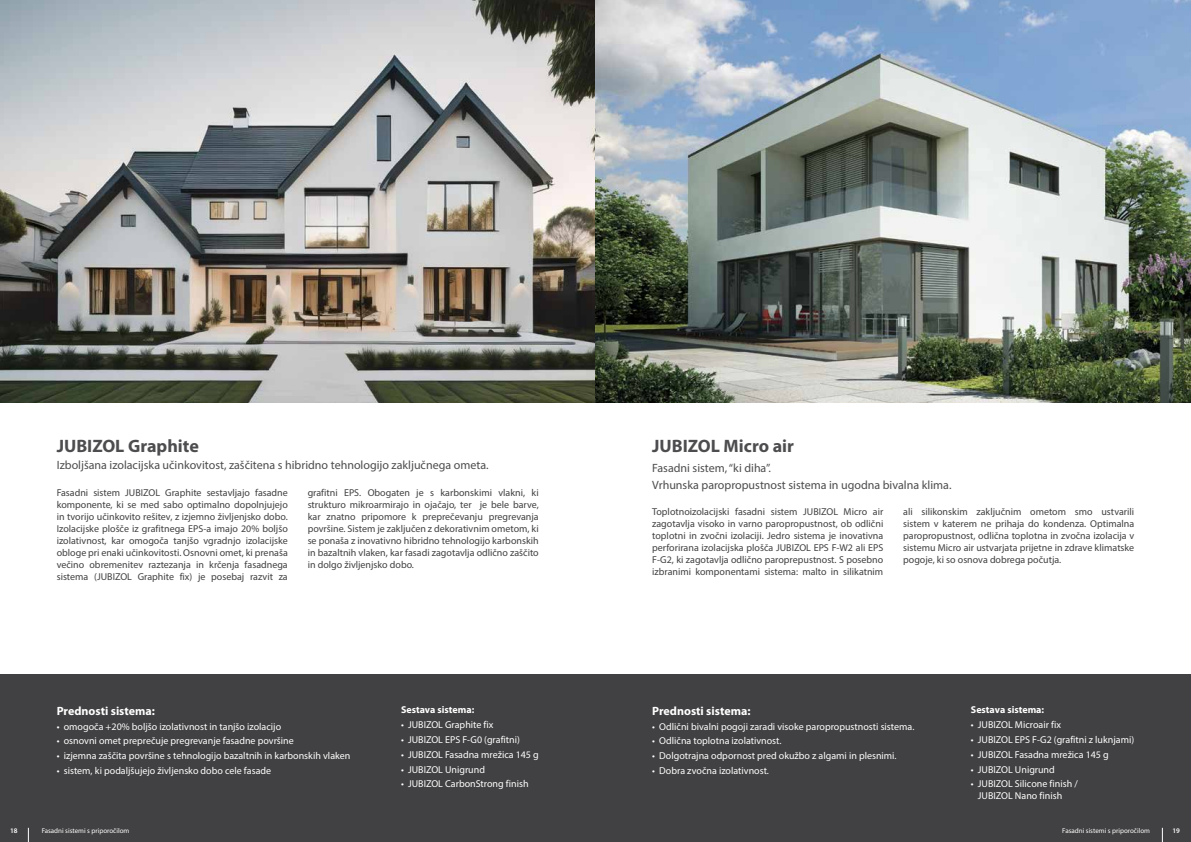
<style>
.page{position:relative;width:1191px;height:842px;background:#fff}
.page>*{position:absolute;margin:0;border:0;box-sizing:border-box;transform-origin:0 0}
.t1{font:700 18px "Myriad Pro";color:#4d4d4f}
.t2{font:12px/17.2px "Myriad Pro";color:#4d4d4f}
.t3{font:700 12px "Myriad Pro";color:#fff}
.t4{font:10px/12px "Myriad Pro";color:#414042;text-align:justify}
.t5{font:10px/12px "Myriad Pro";color:#fff}
.t6{font:700 10px "Myriad Pro";color:#fff}
.t7{font:7px "Myriad Pro";color:#fff}
.t8{font:600 7px "Myriad Pro";color:#fff}
</style>
<div class="page">
<img style="left:0;top:0;width:1191px;height:403px">
<div style="left:0;top:675px;width:1191px;height:167px;background:#414042"></div>
<svg style="left:1162px;top:828px;width:1px;height:14px"></svg>
<svg style="left:28px;top:828px;width:1px;height:14px"></svg>
<h1 class="t1" style="left:57px;top:434px;width:144px">JUBIZOL Graphite</h1>
<p class="t2" style="left:57px;top:456px;width:433px">Izboljšana izolacijska učinkovitost, zaščitena s hibridno tehnologijo zaključnega ometa.</p>
<p class="t4" style="left:57px;top:487px;width:233px">Fasadni sistem JUBIZOL Graphite sestavljajo fasadne komponente, ki se med sabo optimalno dopolnjujejo in tvorijo učinkovito rešitev, z izjemno življenjsko dobo.<br>Izolacijske plošče iz grafitnega EPS-a imajo 20% boljšo izolativnost, kar omogoča tanjšo vgradnjo izolacijske obloge pri enaki učinkovitosti. Osnovni omet, ki prenaša večino obremenitev raztezanja in krčenja fasadnega sistema (JUBIZOL Graphite fix) je posebaj razvit za</p>
<p class="t4" style="left:308px;top:487px;width:233px">grafitni EPS. Obogaten je s karbonskimi vlakni, ki strukturo mikroarmirajo in ojačajo, ter je bele barve, kar znatno pripomore k preprečevanju pregrevanja površine. Sistem je zaključen z dekorativnim ometom, ki se ponaša z inovativno hibridno tehnologijo karbonskih in bazaltnih vlaken, kar fasadi zagotavlja odlično zaščito in dolgo življenjsko dobo.</p>
<p class="t3" style="left:57px;top:703px;width:100px">Prednosti sistema:</p>
<p class="t5" style="left:57px;top:720px;width:226px">• omogoča +20% boljšo izolativnost in tanjšo izolacijo</p>
<p class="t5" style="left:57px;top:735px;width:239px">• osnovni omet preprečuje pregrevanje fasadne površine</p>
<p class="t5" style="left:57px;top:750px;width:295px">• izjemna zaščita površine s tehnologijo bazaltnih in karbonskih vlaken</p>
<p class="t5" style="left:57px;top:765px;width:216px">• sistem, ki podaljšujejo življensko dobo cele fasade</p>
<p class="t6" style="left:401px;top:703px;width:75px">Sestava sistema:</p>
<p class="t5" style="left:401px;top:719px;width:94px">• JUBIZOL Graphite fix</p>
<p class="t5" style="left:401px;top:733px;width:120px">• JUBIZOL EPS F-G0 (grafitni)</p>
<p class="t5" style="left:401px;top:748px;width:139px">• JUBIZOL Fasadna mrežica 145 g</p>
<p class="t5" style="left:401px;top:763px;width:85px">• JUBIZOL Unigrund</p>
<p class="t5" style="left:401px;top:778px;width:129px">• JUBIZOL CarbonStrong finish</p>
<h1 class="t1" style="left:652px;top:434px;width:143px">JUBIZOL Micro air</h1>
<p class="t2" style="left:652px;top:459px;width:301px">Fasadni sistem, “ki diha”.<br>Vrhunska paropropustnost sistema in ugodna bivalna klima.</p>
<p class="t4" style="left:652px;top:505px;width:233px">Toplotnoizolacijski fasadni sistem JUBIZOL Micro air zagotavlja visoko in varno paropropustnost, ob odlični toplotni in zvočni izolaciji. Jedro sistema je inovativna perforirana izolacijska plošča JUBIZOL EPS F-W2 ali EPS F-G2, ki zagotavlja odlično paroprepustnost. S posebno izbranimi komponentami sistema: malto in silikatnim</p>
<p class="t4" style="left:903px;top:505px;width:233px">ali silikonskim zaključnim ometom smo ustvarili sistem v katerem ne prihaja do kondenza. Optimalna paropropustnost, odlična toplotna in zvočna izolacija v sistemu Micro air ustvarjata prijetne in zdrave klimatske pogoje, ki so osnova dobrega počutja.</p>
<p class="t3" style="left:652px;top:703px;width:100px">Prednosti sistema:</p>
<p class="t5" style="left:652px;top:720px;width:264px">• Odlični bivalni pogoji zaradi visoke paropropustnosti sistema.</p>
<p class="t5" style="left:652px;top:735px;width:131px">• Odlična toplotna izolativnost.</p>
<p class="t5" style="left:652px;top:750px;width:246px">• Dolgotrajna odpornost pred okužbo z algami in plesnimi.</p>
<p class="t5" style="left:652px;top:765px;width:118px">• Dobra zvočna izolativnost.</p>
<p class="t6" style="left:971px;top:703px;width:75px">Sestava sistema:</p>
<p class="t5" style="left:971px;top:719px;width:92px">• JUBIZOL Microair fix</p>
<p class="t5" style="left:971px;top:733px;width:165px">• JUBIZOL EPS F-G2 (grafitni z luknjami)</p>
<p class="t5" style="left:971px;top:748px;width:139px">• JUBIZOL Fasadna mrežica 145 g</p>
<p class="t5" style="left:971px;top:763px;width:85px">• JUBIZOL Unigrund</p>
<p class="t5" style="left:978px;top:778px;width:101px;text-indent:-7px">• JUBIZOL Silicone finish /<br>JUBIZOL Nano finish</p>
<p class="t8" style="left:10px;top:826px;width:9px">18</p>
<p class="t7" style="left:42px;top:826px;width:89px">Fasadni sistemi s priporočilom</p>
<p class="t7" style="left:1062px;top:826px;width:89px">Fasadni sistemi s priporočilom</p>
<p class="t8" style="left:1172px;top:826px;width:9px">19</p>
</div>
